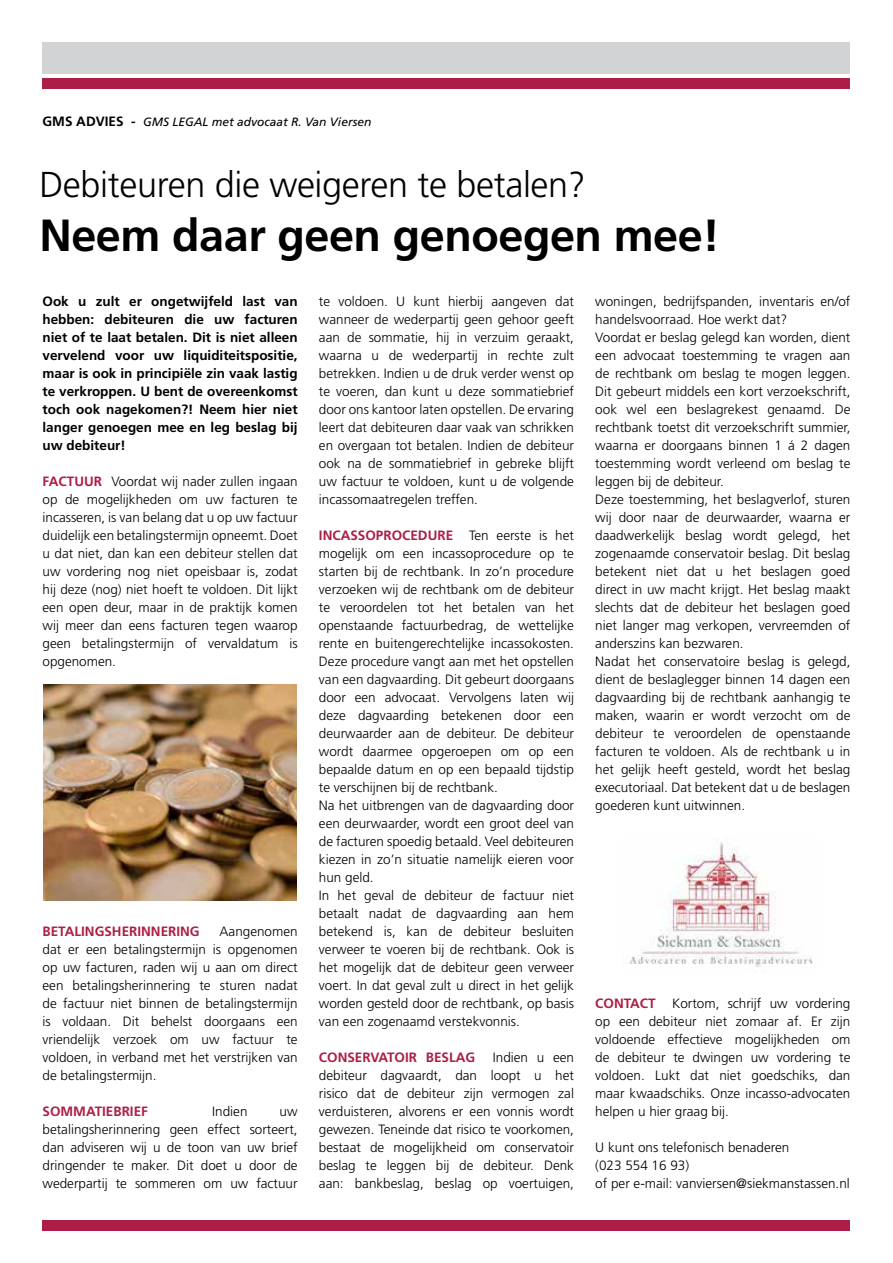
<style>
.page{position:relative;width:893px;height:1263px;background:#fff}
.page>*{position:absolute;margin:0;border:0;box-sizing:border-box;transform-origin:0 0}
.t1{font:700 45px "Frutiger LT Std";letter-spacing:-.01em;color:#000}
.t2{font:300 36px "Frutiger LT Std";letter-spacing:-.01em;color:#000}
.t3{font:300 13.5px/18px "Frutiger LT Std";color:#000;text-align:justify}
.t4{font:700 13.5px/18px "Frutiger LT Std";color:#000;text-align:justify}
.t5{font:700 13.5px "Frutiger LT Std";color:#ad1e46}
.t6{font:italic 12px "Frutiger LT Std";color:#000}
.s1{font-weight:700;font-style:normal;font-size:13.5px}
.s2{font-weight:700;color:#ad1e46}
</style>
<div class="page">
<div style="left:43px;top:43px;width:807px;height:31px;background:#d1d3d4"></div>
<div style="left:43px;top:79px;width:807px;height:10px;background:#ad1e46"></div>
<div style="left:43px;top:1220px;width:807px;height:11px;background:#ad1e46"></div>
<img style="left:629px;top:842px;width:184px;height:125px">
<img style="left:43px;top:684px;width:254px;height:216px">
<p class="t6" style="left:43px;top:115px;width:330px"><span class="s1">GMS ADVIES -</span> GMS LEGAL met advocaat R. Van Viersen</p>
<h2 class="t2" style="left:39px;top:165px;width:548px">Debiteuren die weigeren te betalen?</h2>
<h1 class="t1" style="left:39px;top:209px;width:682px">Neem daar geen genoegen mee!</h1>
<p class="t4" style="left:43px;top:292px;width:257px">Ook u zult er ongetwijfeld last van hebben: debiteuren die uw facturen niet of te laat betalen. Dit is niet alleen vervelend voor uw liquiditeitspositie, maar is ook in principiële zin vaak lastig te verkroppen. U bent de overeenkomst toch ook nagekomen?! Neem hier niet langer genoegen mee en leg beslag bij uw debiteur!</p>
<p class="t3" style="left:43px;top:473px;width:257px"><span class="s2">FACTUUR</span> Voordat wij nader zullen ingaan op de mogelijkheden om uw facturen te incasseren, is van belang dat u op uw factuur duidelijk een betalingstermijn opneemt. Doet u dat niet, dan kan een debiteur stellen dat uw vordering nog niet opeisbaar is, zodat hij deze (nog) niet hoeft te voldoen. Dit lijkt een open deur, maar in de praktijk komen wij meer dan eens facturen tegen waarop geen betalingstermijn of vervaldatum is opgenomen.</p>
<p class="t5" style="left:43px;top:923px;width:159px">BETALINGSHERINNERING</p>
<p class="t3" style="left:43px;top:922px;width:257px;text-indent:177px">Aangenomen dat er een betalingstermijn is opgenomen op uw facturen, raden wij u aan om direct een betalingsherinnering te sturen nadat de factuur niet binnen de betalingstermijn is voldaan. Dit behelst doorgaans een vriendelijk verzoek om uw factuur te voldoen, in verband met het verstrijken van de betalingstermijn.</p>
<p class="t5" style="left:43px;top:1103px;width:107px">SOMMATIEBRIEF</p>
<p class="t3" style="left:212px;top:1102px;width:37px">Indien</p>
<p class="t3" style="left:43px;top:1102px;width:257px;text-indent:237px">uw betalingsherinnering geen effect sorteert, dan adviseren wij u de toon van uw brief dringender te maker. Dit doet u door de wederpartij te sommeren om uw factuur</p>
<p class="t3" style="left:319px;top:292px;width:257px">te voldoen. U kunt hierbij aangeven dat wanneer de wederpartij geen gehoor geeft aan de sommatie, hij in verzuim geraakt, waarna u de wederpartij in rechte zult betrekken. Indien u de druk verder wenst op te voeren, dan kunt u deze sommatiebrief door ons kantoor laten opstellen. De ervaring leert dat debiteuren daar vaak van schrikken en overgaan tot betalen. Indien de debiteur ook na de sommatiebrief in gebreke blijft uw factuur te voldoen, kunt u de volgende incassomaatregelen treffen.</p>
<p class="t3" style="left:319px;top:526px;width:257px;text-align:left"><span class="s2">INCASSOPROCEDURE</span> Ten eerste is het mogelijk om een incassoprocedure op te starten bij de rechtbank. In zo’n procedure verzoeken wij de rechtbank om de debiteur te veroordelen tot het betalen van het openstaande factuurbedrag, de wettelijke rente en buitengerechtelijke incassokosten.<br>Deze procedure vangt aan met het opstellen van een dagvaarding. Dit gebeurt doorgaans door een advocaat. Vervolgens laten wij deze dagvaarding betekenen door een deurwaarder aan de debiteur. De debiteur wordt daarmee opgeroepen om op een bepaalde datum en op een bepaald tijdstip te verschijnen bij de rechtbank.<br>Na het uitbrengen van de dagvaarding door een deurwaarder, wordt een groot deel van de facturen spoedig betaald. Veel debiteuren kiezen in zo’n situatie namelijk eieren voor hun geld.<br>In het geval de debiteur de factuur niet betaalt nadat de dagvaarding aan hem betekend is, kan de debiteur besluiten verweer te voeren bij de rechtbank. Ook is het mogelijk dat de debiteur geen verweer voert. In dat geval zult u direct in het gelijk worden gesteld door de rechtbank, op basis van een zogenaamd verstekvonnis.</p>
<p class="t5" style="left:319px;top:1049px;width:158px">CONSERVATOIR BESLAG</p>
<p class="t3" style="left:319px;top:1048px;width:257px;text-indent:174px">Indien u een debiteur dagvaardt, dan loopt u het risico dat de debiteur zijn vermogen zal verduisteren, alvorens er een vonnis wordt gewezen. Teneinde dat risico te voorkomen, bestaat de mogelijkheid om conservatoir beslag te leggen bij de debiteur. Denk aan: bankbeslag, beslag op voertuigen,</p>
<p class="t3" style="left:595px;top:292px;width:257px;text-align:left">woningen, bedrijfspanden, inventaris en/of handelsvoorraad. Hoe werkt dat?<br>Voordat er beslag gelegd kan worden, dient een advocaat toestemming te vragen aan de rechtbank om beslag te mogen leggen.<br>Dit gebeurt middels een kort verzoekschrift, ook wel een beslagrekest genaamd. De rechtbank toetst dit verzoekschrift summier, waarna er doorgaans binnen 1 á 2 dagen toestemming wordt verleend om beslag te leggen bij de debiteur.<br>Deze toestemming, het beslagverlof, sturen wij door naar de deurwaarder, waarna er daadwerkelijk beslag wordt gelegd, het zogenaamde conservatoir beslag. Dit beslag betekent niet dat u het beslagen goed direct in uw macht krijgt. Het beslag maakt slechts dat de debiteur het beslagen goed niet langer mag verkopen, vervreemden of anderszins kan bezwaren.<br>Nadat het conservatoire beslag is gelegd, dient de beslaglegger binnen 14 dagen een dagvaarding bij de rechtbank aanhangig te maken, waarin er wordt verzocht om de debiteur te veroordelen de openstaande facturen te voldoen. Als de rechtbank u in het gelijk heeft gesteld, wordt het beslag executoriaal. Dat betekent dat u de beslagen goederen kunt uitwinnen.</p>
<p class="t3" style="left:595px;top:994px;width:257px"><span class="s2">CONTACT</span> Kortom, schrijf uw vordering op een debiteur niet zomaar af. Er zijn voldoende effectieve mogelijkheden om de debiteur te dwingen uw vordering te voldoen. Lukt dat niet goedschiks, dan maar kwaadschiks. Onze incasso-advocaten helpen u hier graag bij.</p>
<p class="t3" style="left:595px;top:1138px;width:256px;text-align:left">U kunt ons telefonisch benaderen<br>(023 554 16 93)<br>of per e-mail: vanviersen@siekmanstassen.nl</p>
</div>
